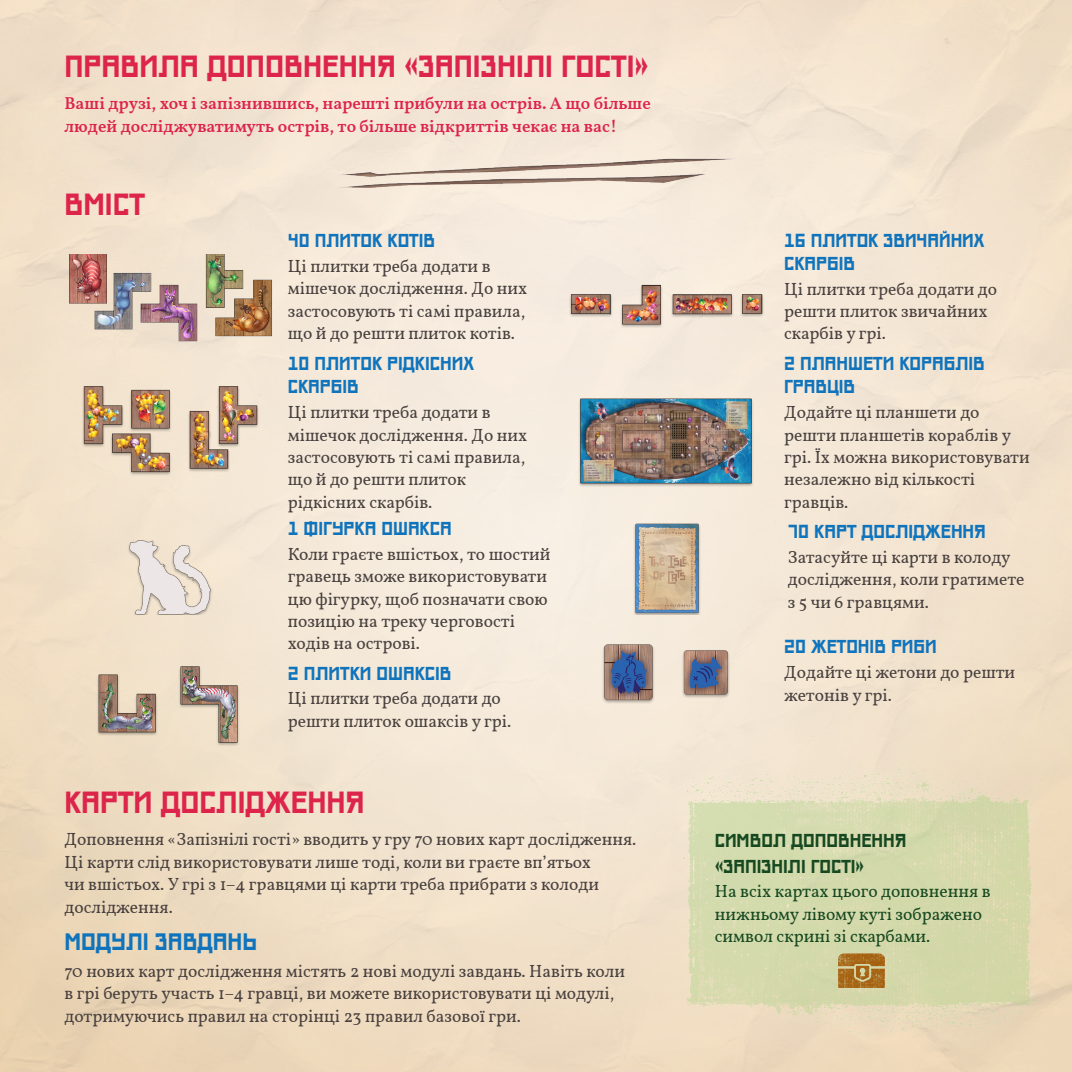
<style>
.page{position:relative;width:1072px;height:1072px;background:#fff}
.page>*{position:absolute;margin:0;border:0;box-sizing:border-box;transform-origin:0 0}
.t1{font:700 31.5px "Just Square LT Std Cyr";color:#dd244b}
.t2{font:700 24.5px "Just Square LT Std Cyr";color:#1074bc}
.t3{font:700 19.25px/23.1px "Just Square LT Std Cyr";color:#1074bc}
.t4{font:700 19.25px "Just Square LT Std Cyr";color:#174921}
.t5{font:17.5px/22.4px "Vollkorn";color:#49413f}
.t6{font:17.5px/22.4px "Vollkorn";color:#174921}
.p_intro{font:600 17.15px/22.8px "Vollkorn";color:#dd244b}
.s1{font-family:"Just Square LT Std"}
</style>
<div class="page">
<img style="left:64px;top:254px;width:211px;height:90px">
<img style="left:64px;top:529px;width:211px;height:85px">
<img style="left:561px;top:254px;width:210px;height:100px">
<img style="left:64px;top:655px;width:211px;height:99px">
<img style="left:561px;top:621px;width:210px;height:99px">
<img style="left:64px;top:378px;width:211px;height:99px">
<img style="left:561px;top:519px;width:210px;height:95px">
<img style="left:561px;top:392px;width:210px;height:99px">
<img style="left:335px;top:151px;width:402px;height:45px">
<img style="left:608px;top:734px;width:463px;height:334px">
<img style="left:836px;top:945px;width:50px;height:50px">
<h1 class="t1" style="left:64px;top:50px;width:586px">ПРАВИЛА ДОПОВНЕННЯ «ЗАПІЗНІЛІ ГОСТІ»</h1>
<p class="p_intro" style="left:64px;top:93px;width:588px">Ваші друзі, хоч і запізнившись, нарешті прибули на острів. А що більше людей досліджуватимуть острів, то більше відкриттів чекає на вас!</p>
<h1 class="t1" style="left:64px;top:188px;width:82px">ВМІСТ</h1>
<h3 class="t3" style="left:288px;top:229px;width:149px">40 ПЛИТОК КОТІВ</h3>
<p class="t5" style="left:288px;top:255px;width:241px">Ці плитки треба додати в мішечок дослідження. До них застосовують ті самі правила, що й до решти плиток котів.</p>
<h3 class="t3" style="left:288px;top:352px;width:187px"><span class="s1">10</span> ПЛИТОК РІДКІСНИХ<br>СКАРБІВ</h3>
<p class="t5" style="left:288px;top:401px;width:241px">Ці плитки треба додати в мішечок дослідження. До них застосовують ті самі правила, що й до решти плиток рідкісних скарбів.</p>
<h3 class="t3" style="left:288px;top:517px;width:165px"><span class="s1">1</span> ФІГУРКА ОШАКСА</h3>
<p class="t5" style="left:288px;top:543px;width:264px">Коли граєте вшістьох, то шостий гравець зможе використовувати цю фігурку, щоб позначати свою позицію на треку черговості ходів на острові.</p>
<h3 class="t3" style="left:288px;top:661px;width:165px"><span class="s1">2</span> ПЛИТКИ ОШАКСІВ</h3>
<p class="t5" style="left:288px;top:687px;width:225px">Ці плитки треба додати до решти плиток ошаксів у грі.</p>
<h1 class="t1" style="left:64px;top:786px;width:301px">КАРТИ ДОСЛІДЖЕННЯ</h1>
<p class="t5" style="left:64px;top:828px;width:573px">Доповнення «Запізнілі гості» вводить у гру 70 нових карт дослідження.<br>Ці карти слід використовувати лише тоді, коли ви граєте вп’ятьох<br>чи вшістьох. У грі з 1–4 гравцями ці карти треба прибрати з колоди дослідження.</p>
<h2 class="t2" style="left:64px;top:928px;width:194px">МОДУЛІ ЗАВДАНЬ</h2>
<p class="t5" style="left:64px;top:960px;width:562px">70 нових карт дослідження містять 2 нові модулі завдань. Навіть коли в грі беруть участь 1–4 гравці, ви можете використовувати ці модулі, дотримуючись правил на сторінці 23 правил базової гри.</p>
<h3 class="t3" style="left:784px;top:229px;width:202px"><span class="s1">16</span> ПЛИТОК ЗВИЧАЙНИХ<br>СКАРБІВ</h3>
<p class="t5" style="left:784px;top:278px;width:214px">Ці плитки треба додати до решти плиток звичайних скарбів у грі.</p>
<h3 class="t3" style="left:784px;top:352px;width:202px"><span class="s1">2</span> ПЛАНШЕТИ КОРАБЛІВ<br>ГРАВЦІВ</h3>
<p class="t5" style="left:784px;top:401px;width:247px">Додайте ці планшети до решти планшетів кораблів у грі. Їх можна використовувати незалежно від кількості гравців.</p>
<h3 class="t3" style="left:788px;top:520px;width:199px"><span class="s1">70</span> КАРТ ДОСЛІДЖЕННЯ</h3>
<p class="t5" style="left:788px;top:546px;width:238px">Затасуйте ці карти в колоду дослідження, коли гратимете з 5 чи 6 гравцями.</p>
<h3 class="t3" style="left:784px;top:635px;width:154px"><span class="s1">20</span> ЖЕТОНІВ РИБИ</h3>
<p class="t5" style="left:784px;top:661px;width:233px">Додайте ці жетони до решти жетонів у грі.</p>
<h3 class="t4" style="left:714px;top:830px;width:193px">СИМВОЛ ДОПОВНЕННЯ</h3>
<h3 class="t4" style="left:714px;top:856px;width:151px">«ЗАПІЗНІЛІ ГОСТІ»</h3>
<p class="t6" style="left:714px;top:880px;width:277px">На всіх картах цього доповнення в нижньому лівому куті зображено символ скрині зі скарбами.</p>
</div>
